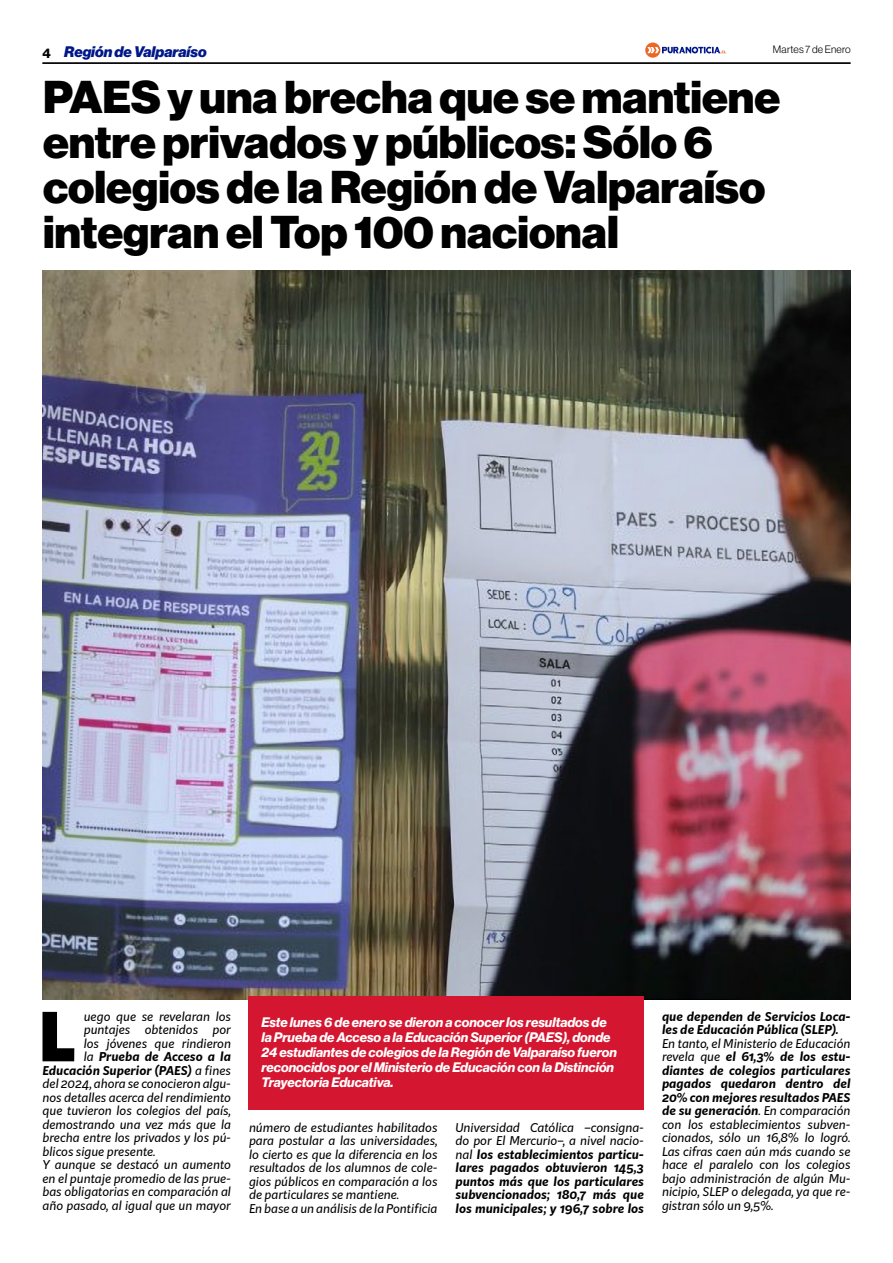
<style>
.page{position:relative;width:893px;height:1263px;background:#fff}
.page>*{position:absolute;margin:0;border:0;box-sizing:border-box;transform-origin:0 0}
.t1{font:900 66.3px "Kit Sans";color:#000}
.t2{font:900 45px/45px "Neue Haas Display";color:#000}
.t3{font:italic 900 15px "Neue Haas Display";color:#00178a}
.t4{font:italic 700 13.5px/15px "Neue Haas Display";color:#fff}
.t5{font:italic 12px/13.5px "Kit Sans";color:#000}
.t6{font:italic 700 12px/13.5px "Kit Sans";color:#000;text-align:justify}
.t7{font:10.5px "N Haas Grotesk DS Pro 45 Lt";letter-spacing:.02em;color:#000}
.s1{font-family:"N Haas Grotesk DS Pro 75 Bd";font-weight:400;font-style:normal;font-size:13.5px;color:#000}
.s2{font-weight:400}
.s3{font-weight:700}
</style>
<div class="page">
<hr style="left:43px;top:63px;width:807px;height:1px;background:#000">
<svg style="left:645px;top:43px;width:81px;height:15px"></svg>
<img style="left:43px;top:270px;width:807px;height:729px">
<div style="left:249px;top:996px;width:395px;height:114px;background:#d41630"></div>
<p class="t3" style="left:43px;top:43px;width:166px"><span class="s1">4</span> Región de Valparaíso</p>
<p class="t7" style="left:773px;top:44px;width:79px">Martes 7 de Enero</p>
<h2 class="t2" style="left:43px;top:75px;width:739px">PAES y una brecha que se mantiene entre privados y públicos: Sólo 6 colegios de la Región de Valparaíso integran el Top 100 nacional</h2>
<h1 class="t1" style="left:39px;top:977px;width:39px">L</h1>
<p class="t5" style="left:84px;top:1009px;width:149px">uego que se revelaran los</p>
<p class="t5" style="left:84px;top:1022px;width:149px">puntajes obtenidos por</p>
<p class="t5" style="left:84px;top:1036px;width:149px">los jóvenes que rindieron</p>
<p class="t6" style="left:84px;top:1049px;width:149px"><span class="s2">la</span> Prueba de Acceso a la</p>
<p class="t6" style="left:43px;top:1062px;width:190px">Educación Superior (PAES) <span class="s2">a fines</span></p>
<p class="t5" style="left:43px;top:1076px;width:190px">del 2024, ahora se conocieron algu-</p>
<p class="t5" style="left:43px;top:1090px;width:190px">nos detalles acerca del rendimiento</p>
<p class="t5" style="left:43px;top:1103px;width:190px">que tuvieron los colegios del país,</p>
<p class="t5" style="left:43px;top:1117px;width:190px">demostrando una vez más que la</p>
<p class="t5" style="left:43px;top:1130px;width:190px">brecha entre los privados y los pú-</p>
<p class="t5" style="left:43px;top:1144px;width:115px">blicos sigue presente.</p>
<p class="t5" style="left:43px;top:1157px;width:190px">Y aunque se destacó un aumento</p>
<p class="t5" style="left:43px;top:1171px;width:190px">en el puntaje promedio de las prue-</p>
<p class="t5" style="left:43px;top:1184px;width:190px">bas obligatorias en comparación al</p>
<p class="t5" style="left:43px;top:1198px;width:190px">año pasado, al igual que un mayor</p>
<p class="t4" style="left:261px;top:1014px;width:357px">Este lunes 6 de enero se dieron a conocer los resultados de la Prueba de Acceso a la Educación Superior (PAES), donde 24 estudiantes de colegios de la Región de Valparaíso fueron reconocidos por el Ministerio de Educación con la Distinción Trayectoria Educativa.</p>
<p class="t5" style="left:249px;top:1120px;width:190px">número de estudiantes habilitados para postular a las universidades, lo cierto es que la diferencia en los resultados de los alumnos de cole&shy;gios públicos en comparación a los de particulares se mantiene.<br>En base a un análisis de la Pontificia</p>
<p class="t6" style="left:455px;top:1119px;width:190px"><span class="s2">Universidad Católica –consigna&shy;do por El Mercurio–, a nivel nacio&shy;nal</span> los establecimientos particu&shy;lares pagados obtuvieron 145,3 puntos más que los particulares subvencionados; 180,7 más que los municipales; y 196,7 sobre los</p>
<p class="t6" style="left:662px;top:1008px;width:190px">que dependen de Servicios Loca&shy;les de Educación Pública (SLEP).</p>
<p class="t5" style="left:662px;top:1036px;width:190px;text-align:justify">En tanto, el Ministerio de Educación revela que <span class="s3">el 61,3% de los estu&shy;diantes de colegios particulares pagados quedaron dentro del 20% con mejores resultados PAES de su generación</span>. En comparación con los establecimientos subven&shy;cionados, sólo un 16,8% lo logró.<br>Las cifras caen aún más cuando se hace el paralelo con los colegios bajo administración de algún Mu&shy;nicipio, SLEP o delegada, ya que re&shy;gistran sólo un 9,5%.</p>
</div>
